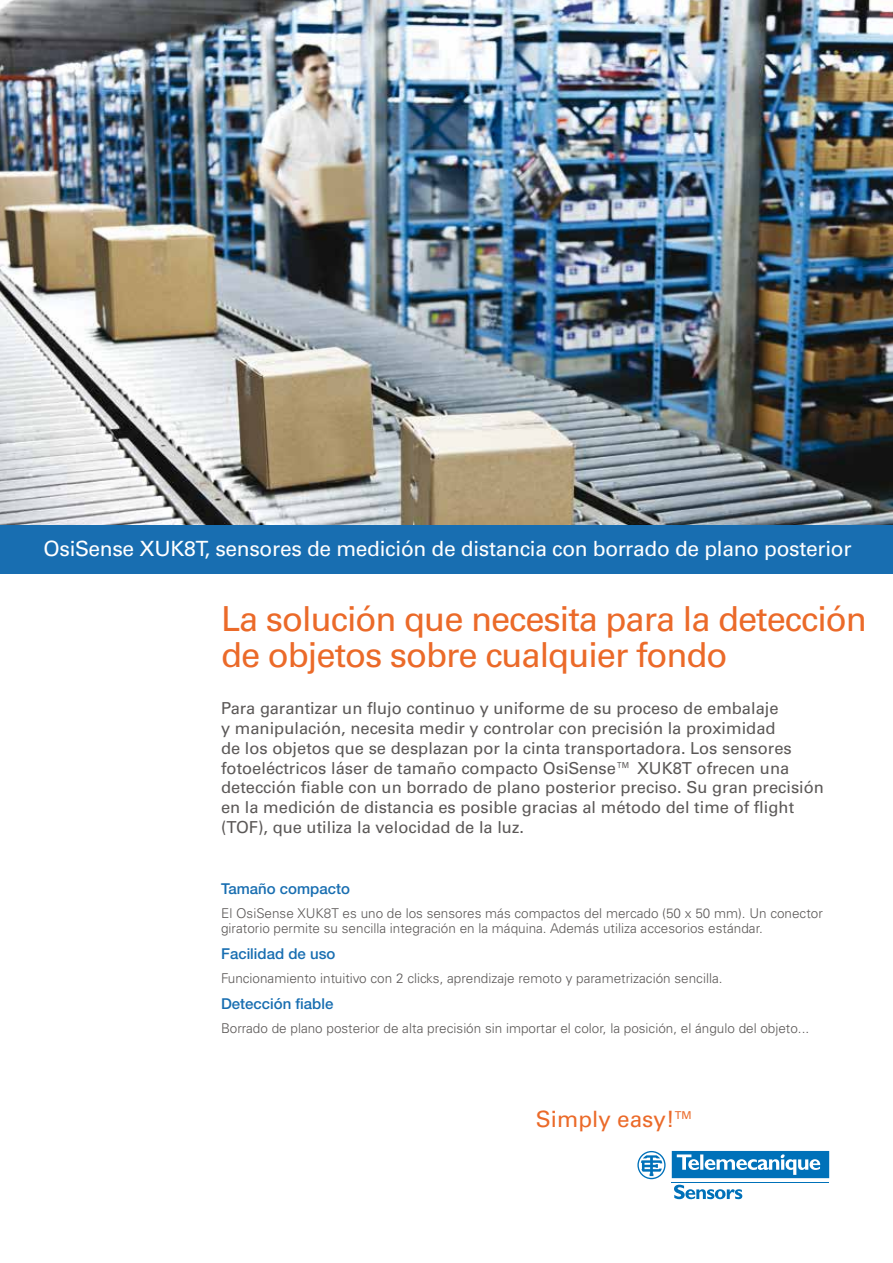
<style>
.page{position:relative;width:893px;height:1263px;background:#fff}
.page>*{position:absolute;margin:0;border:0;box-sizing:border-box;transform-origin:0 0}
.t1{font:34.5px/36px "Univers LT Std";letter-spacing:-.03em;color:#eb6a29}
.t2{font:22.5px "Univers LT Std";color:#eb6a29}
.t3{font:21px "Univers LT Std";letter-spacing:-.015em;color:#fff}
.t4{font:16.5px/19.8px "Univers LT Std";color:#5b5857}
.t5{font:500 15px "Helvetica Neue";color:#186eb1}
.t6{font:300 13.5px/15px "Univers LT Std";color:#5b5857}
</style>
<div class="page">
<img style="left:0;top:0;width:893px;height:525px">
<svg style="left:637px;top:1151px;width:29px;height:28px"></svg>
<hr style="left:672px;top:1182px;width:157px;height:1px;background:#0071b9">
<svg style="left:674px;top:1185px;width:68px;height:14px"></svg>
<svg style="left:672px;top:1151px;width:157px;height:27px;background:#3890c8"></svg>
<div style="left:0;top:525px;width:893px;height:49px;background:#186eb1"></div>
<p class="t3" style="left:44px;top:536px;width:809px">OsiSense XUK8T, sensores de medición de distancia con borrado de plano posterior</p>
<h1 class="t1" style="left:221px;top:601px;width:647px">La solución que necesita para la detección de objetos sobre cualquier fondo</h1>
<p class="t4" style="left:221px;top:698px;width:604px">Para garantizar un flujo continuo y uniforme de su proceso de embalaje<br>y manipulación, necesita medir y controlar con precisión la proximidad<br>de los objetos que se desplazan por la cinta transportadora. Los sensores fotoeléctricos láser de tamaño compacto OsiSense™ XUK8T ofrecen una detección fiable con un borrado de plano posterior preciso. Su gran precisión en la medición de distancia es posible gracias al método del time of flight (TOF), que utiliza la velocidad de la luz.</p>
<p class="t5" style="left:221px;top:880px;width:130px">Tamaño compacto</p>
<p class="t6" style="left:221px;top:906px;width:603px">El OsiSense XUK8T es uno de los sensores más compactos del mercado (50 x 50 mm). Un conector giratorio permite su sencilla integración en la máquina. Además utiliza accesorios estándar.</p>
<p class="t5" style="left:221px;top:945px;width:116px">Facilidad de uso</p>
<p class="t6" style="left:221px;top:971px;width:503px">Funcionamiento intuitivo con 2 clicks, aprendizaje remoto y parametrización sencilla.</p>
<p class="t5" style="left:221px;top:995px;width:114px">Detección fiable</p>
<p class="t6" style="left:221px;top:1021px;width:590px">Borrado de plano posterior de alta precisión sin importar el color, la posición, el ángulo del objeto...</p>
<h2 class="t2" style="left:536px;top:1106px;width:157px">Simply easy!<sup>TM</sup></h2>
</div>
